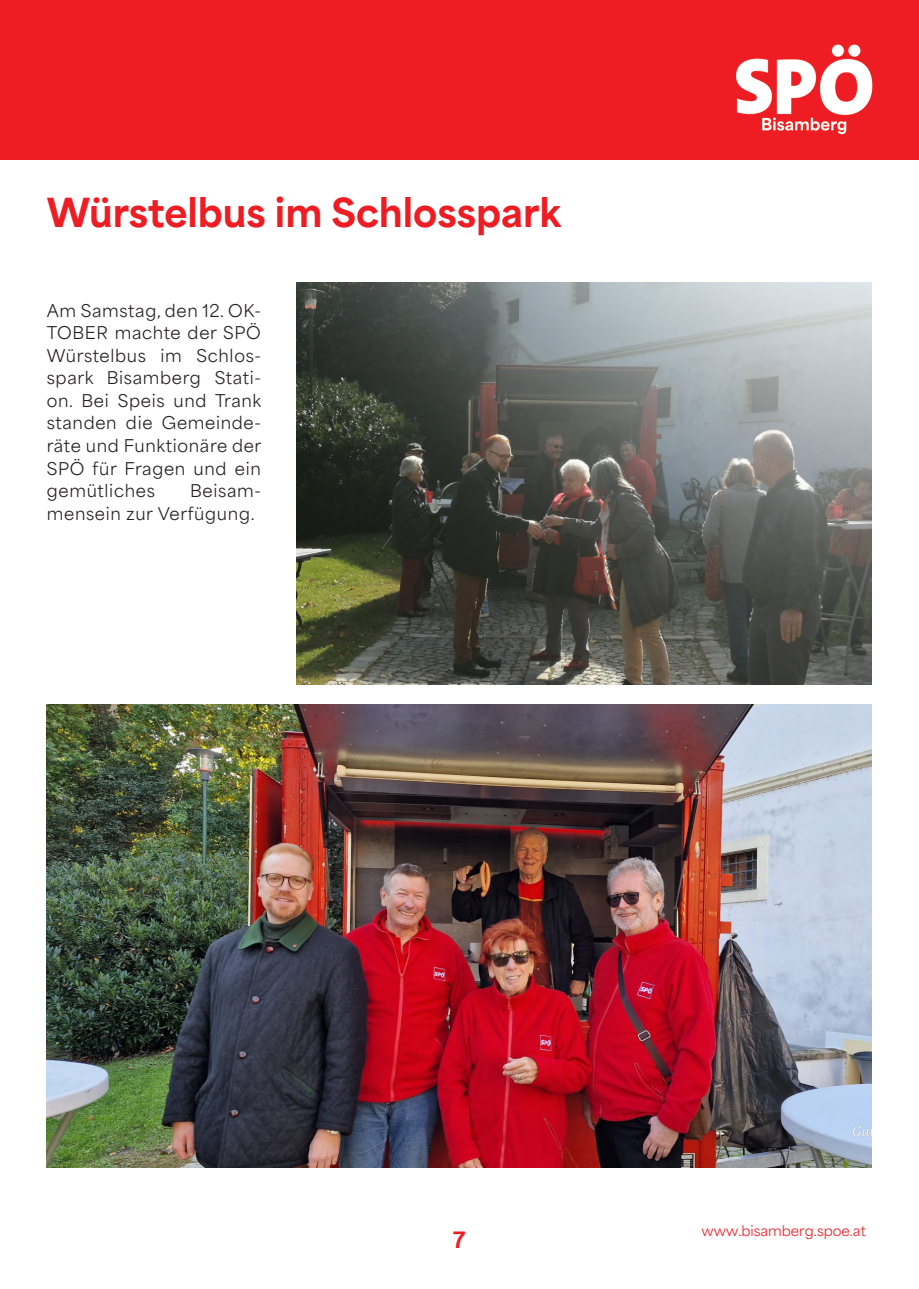
<style>
.page{position:relative;width:919px;height:1289px;background:#fff}
.page>*{position:absolute;margin:0;border:0;box-sizing:border-box;transform-origin:0 0}
._78_Titel_3sp2z_Vorspann{font:900 37.5px "Area Normal";color:#ee1d23}
.t1{font:900 21px "Area Normal";color:#ee1d23}
.t2{font:16.5px/22.5px "Area Normal";letter-spacing:.04em;color:#231f20;text-align:justify}
.t3{font:13.5px "Area Normal";color:#ee1d23}
</style>
<div class="page">
<div style="left:0;top:0;width:918px;height:159px;background:#ee1d23"></div>
<img style="left:736px;top:44px;width:137px;height:91px">
<img style="left:47px;top:704px;width:824px;height:463px">
<img style="left:296px;top:282px;width:575px;height:403px">
<p class="_78_Titel_3sp2z_Vorspann" style="left:47px;top:178px;width:516px">Würstelbus im Schlosspark</p>
<p class="t2" style="left:47px;top:297px;width:216px">Am Samstag, den 12. OK-TOBER machte der SPÖ Würstelbus im Schlos&shy;spark Bisamberg Stati&shy;on. Bei Speis und Trank standen die Gemeinde&shy;räte und Funktionäre der SPÖ für Fragen und ein gemütliches</p>
<p class="t2" style="left:47px;top:477px;width:216px;text-indent:143px">Beisam&shy;mensein zur Verfügung.</p>
<p class="t1" style="left:453px;top:1221px;width:14px">7</p>
<p class="t3" style="left:701px;top:1218px;width:166px">www.bisamberg.spoe.at</p>
</div>
